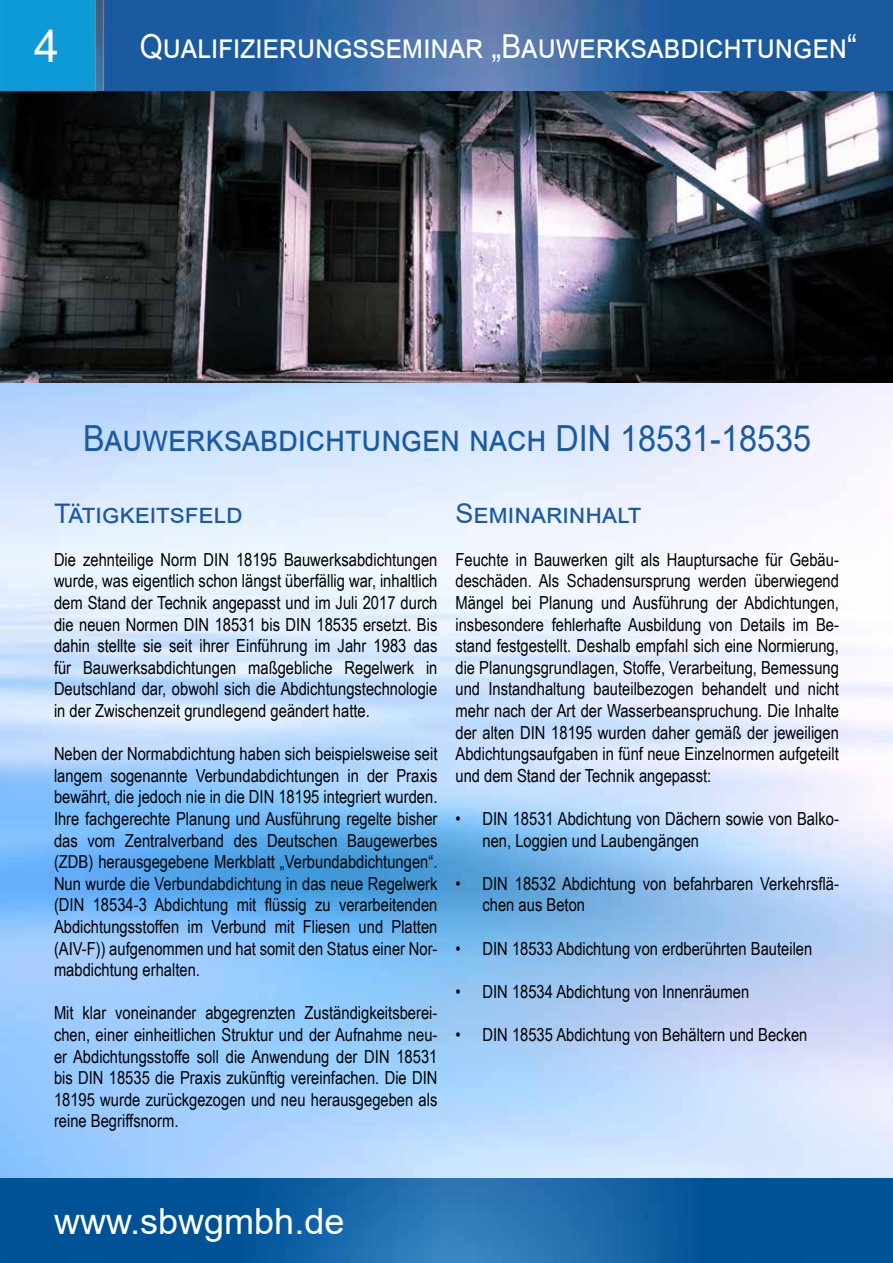
<style>
.page{position:relative;width:893px;height:1263px;background:#fff}
.page>*{position:absolute;margin:0;border:0;box-sizing:border-box;transform-origin:0 0}
.t1{font:45px "Arial";color:#fff}
.t2{font:36px "Arial";color:#1b5aa1;scale:.9 1}
.t3{font:36px "Arial";color:#fff}
.t4{font:33px "Arial";color:#fff;scale:.9 1}
.t5{font:27px "Arial";color:#1b5aa1}
.t6{font:18px/21.6px "Arial Narrow";color:#000;text-align:justify}
</style>
<div class="page">
<img style="left:0;top:383px;width:893px;height:795px">
<img style="left:0;top:0;width:893px;height:383px">
<img style="left:0;top:1178px;width:893px;height:85px">
<h1 class="t1" style="left:34px;top:15px;width:27px">4</h1>
<h3 class="t4" style="left:140px;top:23px;width:798px">Qualifizierungsseminar „Bauwerksabdichtungen“</h3>
<h2 class="t2" style="left:83px;top:414px;width:810px">Bauwerksabdichtungen nach DIN 18531-18535</h2>
<h3 class="t5" style="left:54px;top:494px;width:190px">Tätigkeitsfeld</h3>
<p class="t6" style="left:54px;top:548px;width:385px">Die zehnteilige Norm DIN 18195 Bauwerksabdichtungen wurde, was eigentlich schon längst überfällig war, inhaltlich dem Stand der Technik angepasst und im Juli 2017 durch die neuen Normen DIN 18531 bis DIN 18535 ersetzt. Bis dahin stellte sie seit ihrer Einführung im Jahr 1983 das für Bauwerksabdichtungen maßgebliche Regelwerk in Deutschland dar, obwohl sich die Abdichtungstechnologie in der Zwischenzeit grundlegend geändert hatte.</p>
<p class="t6" style="left:54px;top:742px;width:385px">Neben der Normabdichtung haben sich beispielsweise seit langem sogenannte Verbundabdichtungen in der Praxis bewährt, die jedoch nie in die DIN 18195 integriert wurden.<br>Ihre fachgerechte Planung und Ausführung regelte bisher das vom Zentralverband des Deutschen Baugewerbes (ZDB) herausgegebene Merkblatt „Verbundabdichtungen“.<br>Nun wurde die Verbundabdichtung in das neue Regelwerk (DIN 18534-3 Abdichtung mit flüssig zu verarbeitenden Abdichtungsstoffen im Verbund mit Fliesen und Platten (AIV-F)) aufgenommen und hat somit den Status einer Nor&shy;mabdichtung erhalten.</p>
<p class="t6" style="left:54px;top:1001px;width:385px">Mit klar voneinander abgegrenzten Zuständigkeitsberei&shy;chen, einer einheitlichen Struktur und der Aufnahme neu&shy;er Abdichtungsstoffe soll die Anwendung der DIN 18531 bis DIN 18535 die Praxis zukünftig vereinfachen. Die DIN 18195 wurde zurückgezogen und neu herausgegeben als reine Begriffsnorm.</p>
<h3 class="t5" style="left:455px;top:494px;width:187px">Seminarinhalt</h3>
<p class="t6" style="left:455px;top:548px;width:385px">Feuchte in Bauwerken gilt als Hauptursache für Gebäu&shy;deschäden. Als Schadensursprung werden überwiegend Mängel bei Planung und Ausführung der Abdichtungen, insbesondere fehlerhafte Ausbildung von Details im Be&shy;stand festgestellt. Deshalb empfahl sich eine Normierung, die Planungsgrundlagen, Stoffe, Verarbeitung, Bemessung und Instandhaltung bauteilbezogen behandelt und nicht mehr nach der Art der Wasserbeanspruchung. Die Inhalte der alten DIN 18195 wurden daher gemäß der jeweiligen Abdichtungsaufgaben in fünf neue Einzelnormen aufgeteilt und dem Stand der Technik angepasst:</p>
<p class="t6" style="left:482px;top:807px;width:358px;text-indent:-27px">• DIN 18531 Abdichtung von Dächern sowie von Balko&shy;nen, Loggien und Laubengängen</p>
<p class="t6" style="left:482px;top:872px;width:358px;text-indent:-27px">• DIN 18532 Abdichtung von befahrbaren Verkehrsflä&shy;chen aus Beton</p>
<p class="t6" style="left:455px;top:937px;width:358px">• DIN 18533 Abdichtung von erdberührten Bauteilen</p>
<p class="t6" style="left:455px;top:980px;width:295px">• DIN 18534 Abdichtung von Innenräumen</p>
<p class="t6" style="left:455px;top:1023px;width:353px">• DIN 18535 Abdichtung von Behältern und Becken</p>
<h2 class="t3" style="left:54px;top:1196px;width:292px">www.sbwgmbh.de</h2>
</div>
